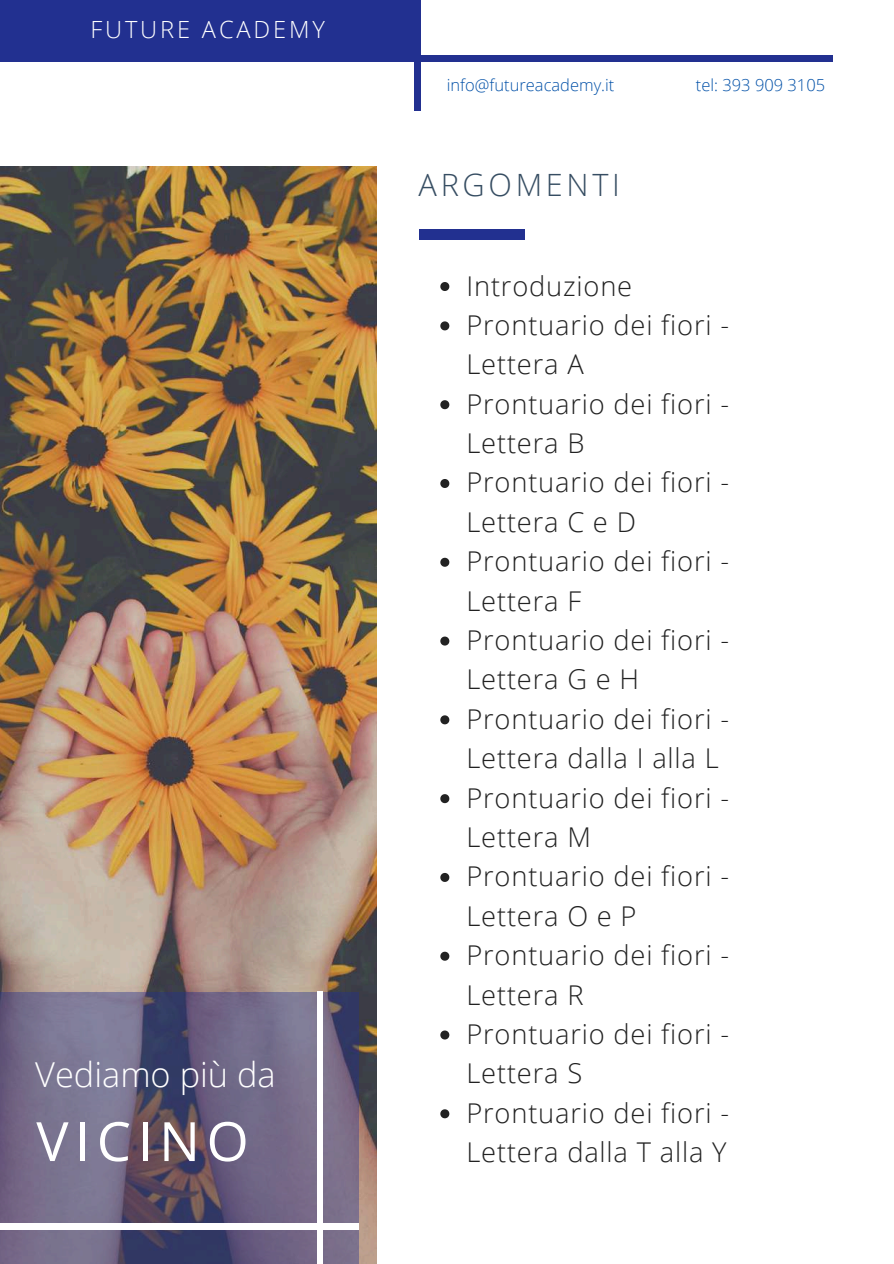
<style>
.page{position:relative;width:894px;height:1264px;background:#fff}
.page>*{position:absolute;margin:0;border:0;box-sizing:border-box;transform-origin:0 0}
.t1{font:54.3px "Open Sans";letter-spacing:.12em;color:#fff}
.t2{font:300 34.35px "Open Sans";color:#fff}
.t3{font:300 30.75px "Open Sans";letter-spacing:.12em;color:#364d62}
.t4{font:300 27.3px/39.3px "Open Sans";letter-spacing:.03em;color:#222}
.t5{font:300 23.7px "Open Sans";letter-spacing:.12em;color:#fff}
.t6{font:300 16.5px "Open Sans";color:#0351a8}
</style>
<div class="page">
<div style="left:418px;top:229px;width:106px;height:10px;background:#223090"></div>
<img style="left:0;top:166px;width:376px;height:1097px">
<svg style="left:0;top:991px;width:358px;height:272px"></svg>
<div style="left:0;top:1223px;width:358px;height:5px;background:#fff"></div>
<div style="left:317px;top:991px;width:6px;height:272px;background:#fff"></div>
<div style="left:414px;top:0;width:6px;height:111px;background:#223090"></div>
<div style="left:0;top:56px;width:832px;height:5px;background:#223090"></div>
<div style="left:0;top:0;width:417px;height:57px;background:#223090"></div>
<svg style="left:440px;top:282px;width:9px;height:9px"></svg>
<svg style="left:440px;top:321px;width:9px;height:9px"></svg>
<svg style="left:440px;top:400px;width:9px;height:9px"></svg>
<svg style="left:440px;top:479px;width:9px;height:9px"></svg>
<svg style="left:440px;top:558px;width:9px;height:9px"></svg>
<svg style="left:440px;top:636px;width:9px;height:9px"></svg>
<svg style="left:440px;top:715px;width:9px;height:9px"></svg>
<svg style="left:440px;top:794px;width:9px;height:9px"></svg>
<svg style="left:440px;top:873px;width:9px;height:9px"></svg>
<svg style="left:440px;top:951px;width:9px;height:9px"></svg>
<svg style="left:440px;top:1030px;width:9px;height:9px"></svg>
<svg style="left:440px;top:1109px;width:9px;height:9px"></svg>
<p class="t5" style="left:90px;top:12px;width:236px">FUTURE ACADEMY</p>
<p class="t2" style="left:35px;top:1050px;width:242px">Vediamo più da</p>
<h1 class="t1" style="left:36px;top:1102px;width:214px">VICINO</h1>
<p class="t6" style="left:446px;top:73px;width:169px">info@futureacademy.it</p>
<p class="t6" style="left:695px;top:73px;width:131px">tel: 393 909 3105</p>
<p class="t3" style="left:418px;top:163px;width:203px">ARGOMENTI</p>
<p class="t4" style="left:466px;top:265px;width:264px">Introduzione<br>Prontuario dei fiori -<br>Lettera A<br>Prontuario dei fiori -<br>Lettera B<br>Prontuario dei fiori -<br>Lettera C e D<br>Prontuario dei fiori -<br>Lettera F<br>Prontuario dei fiori -<br>Lettera G e H<br>Prontuario dei fiori -<br>Lettera dalla I alla L<br>Prontuario dei fiori -<br>Lettera M<br>Prontuario dei fiori -<br>Lettera O e P<br>Prontuario dei fiori -<br>Lettera R<br>Prontuario dei fiori -<br>Lettera S<br>Prontuario dei fiori -<br>Lettera dalla T alla Y</p>
</div>
